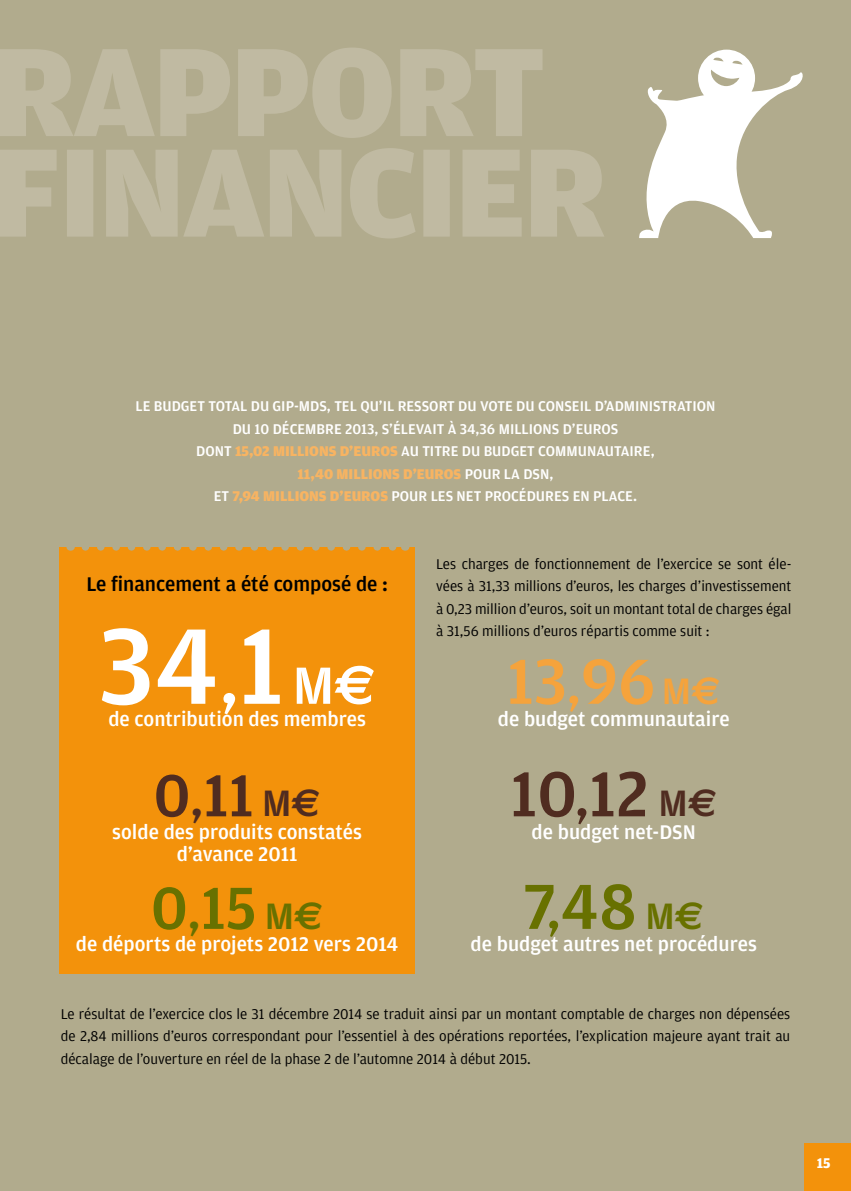
<style>
.page{position:relative;width:851px;height:1191px;background:#fff}
.page>*{position:absolute;margin:0;border:0;box-sizing:border-box;transform-origin:0 0}
.t1{font:500 114px "Amplitude";color:#fff}
.t2{font:500 67.5px "Amplitude";color:#f5a33c}
.t3{font:500 67.5px "Amplitude";color:#502c20}
.t4{font:500 67.5px "Amplitude";color:#687100}
.t5{font:500 63px "Amplitude";color:#502c20}
.t6{font:500 63px "Amplitude";color:#687100}
.t7{font:500 21px/22.5px "Amplitude";color:#fff;text-align:center}
.t8{font:500 21px "Amplitude";color:#000}
.t9{font:15px/22.5px "Amplitude";color:#000;text-align:justify}
.t10{font:500 15px/22.5px "Amplitude";color:#fff;text-align:center}
.t11{font:700 15px "Amplitude";color:#fff}
.s1{font-weight:900;color:#f8b462}
.s2{font-size:69px}
.s3{font-size:55.5px}
.s4{font-family:"Euro Sans";font-weight:700;font-size:55.5px}
.s5{font-size:48px}
.s6{font-size:39px}
.s7{font-family:"Euro Sans";font-weight:700;font-size:39px}
.s8{font-size:52.5px}
</style>
<div class="page">
<div style="left:0;top:0;width:850px;height:1191px;background:#b1ab8d"></div>
<div style="left:60px;top:547px;width:355px;height:427px;background:#f3920b"></div>
<svg style="left:0;top:148px;width:604px;height:90px;fill:#c0baa2"></svg>
<svg style="left:0;top:48px;width:542px;height:90px;fill:#c0baa2"></svg>
<svg style="left:639px;top:50px;width:164px;height:188px"></svg>
<svg style="left:85px;top:547px;width:312px;height:3px"></svg>
<div style="left:804px;top:1143px;width:46px;height:48px;background:#f3920b"></div>
<p class="t10" style="left:135px;top:395px;width:581px">LE BUDGET TOTAL DU GIP-MDS, TEL QU’IL RESSORT DU VOTE DU CONSEIL D’ADMINISTRATION DU 10 DÉCEMBRE 2013, S’ÉLEVAIT À 34,36 MILLIONS D’EUROS<br>DONT <span class="s1">15,02 MILLIONS D’EUROS</span> AU TITRE DU BUDGET COMMUNAUTAIRE,<br><span class="s1">11,40 MILLIONS D’EUROS</span> POUR LA DSN,<br>ET <span class="s1">7,94 MILLIONS D’EUROS</span> POUR LES NET PROCÉDURES EN PLACE.</p>
<h3 class="t8" style="left:86px;top:572px;width:303px">Le financement a été composé de :</h3>
<h1 class="t1" style="left:98px;top:602px;width:279px">34<span class="s2">,</span>1 <span class="s3">M</span><span class="s4">E</span></h1>
<h3 class="t7" style="left:108px;top:708px;width:259px">de contribution des membres</h3>
<h3 class="t5" style="left:153px;top:760px;width:169px">0<span class="s5">,</span>11 <span class="s6">M</span><span class="s7">E</span></h3>
<h3 class="t7" style="left:112px;top:820px;width:251px">solde des produits constatés d’avance 2011</h3>
<h3 class="t6" style="left:151px;top:873px;width:174px">0<span class="s5">,</span>15 <span class="s6">M</span><span class="s7">E</span></h3>
<h3 class="t7" style="left:76px;top:933px;width:324px">de déports de projets 2012 vers 2014</h3>
<p class="t9" style="left:436px;top:552px;width:357px">Les charges de fonctionnement de l’exercice se sont éle&shy;vées à 31,33 millions d’euros, les charges d’investissement à 0,23 million d’euros, soit un montant total de charges égal à 31,56 millions d’euros répartis comme suit :</p>
<h2 class="t2" style="left:507px;top:644px;width:215px">13<span class="s8">,</span>96 <span class="s6">M</span><span class="s7">E</span></h2>
<h3 class="t7" style="left:497px;top:708px;width:233px">de budget communautaire</h3>
<h2 class="t3" style="left:510px;top:756px;width:208px">10<span class="s8">,</span>12 <span class="s6">M</span><span class="s7">E</span></h2>
<h3 class="t7" style="left:531px;top:820px;width:166px">de budget net-DSN</h3>
<h2 class="t4" style="left:523px;top:869px;width:182px">7<span class="s8">,</span>48 <span class="s6">M</span><span class="s7">E</span></h2>
<h3 class="t7" style="left:470px;top:933px;width:288px">de budget autres net procédures</h3>
<p class="t9" style="left:61px;top:1002px;width:731px">Le résultat de l’exercice clos le 31 décembre 2014 se traduit ainsi par un montant comptable de charges non dépensées de 2,84 millions d’euros correspondant pour l’essentiel à des opérations reportées, l’explication majeure ayant trait au décalage de l’ouverture en réel de la phase 2 de l’automne 2014 à début 2015.</p>
<p class="t11" style="left:816px;top:1155px;width:15px">15</p>
</div>
